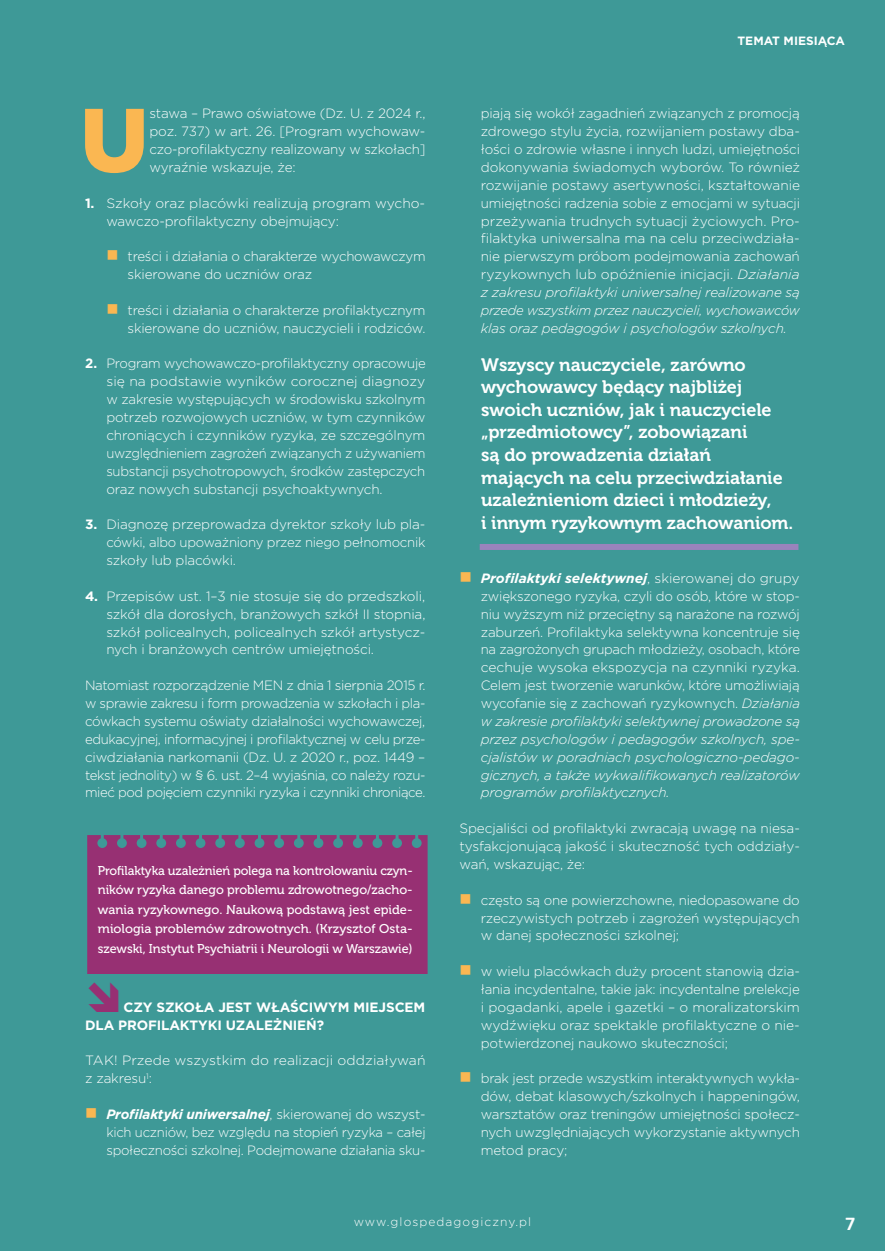
<style>
.page{position:relative;width:885px;height:1251px;background:#fff}
.page>*{position:absolute;margin:0;border:0;box-sizing:border-box;transform-origin:0 0}
.t1{font:900 90px "Gotham";color:#fab752}
.t2{font:18px/22.5px "Museo 700";color:#fff}
.t3{font:600 18px "Geogrotesque";color:#fff}
.t4{font:300 13.5px/17.9px "Gotham";letter-spacing:-.015em;color:#fff;text-align:justify}
.t5{font:700 13.5px/17.9px "Gotham";letter-spacing:-.01em;color:#fff}
.t6{font:300 13.5px/17.9px "Gotham";letter-spacing:.005em;color:#fff}
.t7{font:12.75px/19.5px "Museo 500";letter-spacing:-.005em;color:#fff;text-align:justify}
.t8{font:300 12px "Gotham";letter-spacing:.09em;color:#fff}
.t9{font:700 12px "Gotham";color:#fff}
.s1{font-weight:700}
.s2{color:#fab752}
.s3{font-weight:700;font-style:italic}
.s4{font-style:italic}
</style>
<div class="page">
<div style="left:0;top:0;width:884px;height:1250px;background:#3e9997"></div>
<div style="left:87px;top:835px;width:340px;height:139px;background:#973073"></div>
<div style="left:479px;top:544px;width:319px;height:6px;background:#9a83bc"></div>
<h1 class="t1" style="left:80px;top:78px;width:70px">U</h1>
<p class="t4" style="left:149px;top:104px;width:277px">stawa – Prawo oświatowe (Dz. U. z 2024 r., poz. 737) w art. 26. [Program wychowaw&shy;czo-profilaktyczny realizowany w szkołach] wyraźnie wskazuje, że:</p>
<p class="t4" style="left:106px;top:193px;width:320px;text-indent:-21px"><span class="s1">1.</span> Szkoły oraz placówki realizują program wycho&shy;wawczo-profilaktyczny obejmujący:</p>
<p class="t4" style="left:128px;top:247px;width:299px;text-indent:-21px"><span class="s2">■</span> treści i działania o charakterze wychowawczym skierowane do uczniów oraz</p>
<p class="t4" style="left:106px;top:301px;width:320px;text-align:right"><span class="s2">■</span> treści i działania o charakterze profilaktycznym skierowane do uczniów, nauczycieli i rodziców.</p>
<p class="t4" style="left:106px;top:354px;width:321px;text-indent:-21px"><span class="s1">2.</span> Program wychowawczo-profilaktyczny opracowuje się na podstawie wyników corocznej diagnozy w zakresie występujących w środowisku szkolnym potrzeb rozwojowych uczniów, w tym czynników chroniących i czynników ryzyka, ze szczególnym uwzględnieniem zagrożeń związanych z używaniem substancji psychotropowych, środków zastępczych oraz nowych substancji psychoaktywnych.</p>
<p class="t4" style="left:106px;top:515px;width:320px;text-indent:-21px"><span class="s1">3.</span> Diagnozę przeprowadza dyrektor szkoły lub pla&shy;cówki, albo upoważniony przez niego pełnomocnik szkoły lub placówki.</p>
<p class="t4" style="left:106px;top:586px;width:320px;text-indent:-21px"><span class="s1">4.</span> Przepisów ust. 1–3 nie stosuje się do przedszkoli, szkół dla dorosłych, branżowych szkół II stopnia, szkół policealnych, policealnych szkół artystycz&shy;nych i branżowych centrów umiejętności.</p>
<p class="t4" style="left:85px;top:676px;width:342px">Natomiast rozporządzenie MEN z dnia 1 sierpnia 2015 r. w sprawie zakresu i form prowadzenia w szkołach i pla&shy;cówkach systemu oświaty działalności wychowawczej, edukacyjnej, informacyjnej i profilaktycznej w celu prze&shy;ciwdziałania narkomanii (Dz. U. z 2020 r., poz. 1449 – tekst jednolity) w § 6. ust. 2–4 wyjaśnia, co należy rozu&shy;mieć pod pojęciem czynniki ryzyka i czynniki chroniące.</p>
<p class="t7" style="left:98px;top:860px;width:316px">Profilaktyka uzależnień polega na kontrolowaniu czyn&shy;ników ryzyka danego problemu zdrowotnego/zacho&shy;wania ryzykownego. Naukową podstawą jest epide&shy;miologia problemów zdrowotnych. (Krzysztof Osta&shy;szewski, Instytut Psychiatrii i Neurologii w Warszawie)</p>
<p class="t5" style="left:85px;top:997px;width:342px;text-indent:38px">CZY SZKOŁA JEST WŁAŚCIWYM MIEJSCEM<br>DLA PROFILAKTYKI UZALEŻNIEŃ?</p>
<p class="t6" style="left:85px;top:1051px;width:342px">TAK! Przede wszystkim do realizacji oddziaływań z zakresu<sup>1</sup>:</p>
<p class="t4" style="left:106px;top:1104px;width:321px;text-indent:-21px"><span class="s2">■</span> <span class="s3">Profilaktyki uniwersalnej</span>, skierowanej do wszyst&shy;kich uczniów, bez względu na stopień ryzyka – całej społeczności szkolnej. Podejmowane działania sku-</p>
<p class="t9" style="left:737px;top:32px;width:109px">TEMAT MIESIĄCA</p>
<p class="t4" style="left:480px;top:104px;width:321px">piają się wokół zagadnień związanych z promocją zdrowego stylu życia, rozwijaniem postawy dba&shy;łości o zdrowie własne i innych ludzi, umiejętności dokonywania świadomych wyborów. To również rozwijanie postawy asertywności, kształtowanie umiejętności radzenia sobie z emocjami w sytuacji przeżywania trudnych sytuacji życiowych. Pro&shy;filaktyka uniwersalna ma na celu przeciwdziała&shy;nie pierwszym próbom podejmowania zachowań ryzykownych lub opóźnienie inicjacji. <span class="s4">Działania z zakresu profilaktyki uniwersalnej realizowane są przede wszystkim przez nauczycieli, wychowawców klas oraz pedagogów i psychologów szkolnych.</span></p>
<p class="t2" style="left:481px;top:353px;width:314px">Wszyscy nauczyciele, zarówno wychowawcy będący najbliżej swoich uczniów, jak i nauczyciele „przedmiotowcy”, zobowiązani<br>są do prowadzenia działań mających na celu przeciwdziałanie uzależnieniom dzieci i młodzieży,<br>i innym ryzykownym zachowaniom.</p>
<p class="t4" style="left:480px;top:568px;width:321px;text-indent:-21px"><span class="s2">■</span> <span class="s3">Profilaktyki selektywnej</span>, skierowanej do grupy zwiększonego ryzyka, czyli do osób, które w stop&shy;niu wyższym niż przeciętny są narażone na rozwój zaburzeń. Profilaktyka selektywna koncentruje się na zagrożonych grupach młodzieży, osobach, które cechuje wysoka ekspozycja na czynniki ryzyka.<br>Celem jest tworzenie warunków, które umożliwiają wycofanie się z zachowań ryzykownych. <span class="s4">Działania w zakresie profilaktyki selektywnej prowadzone są przez psychologów i pedagogów szkolnych, spe&shy;cjalistów w poradniach psychologiczno-pedago&shy;gicznych, a także wykwalifikowanych realizatorów programów profilaktycznych.</span></p>
<p class="t4" style="left:459px;top:818px;width:342px">Specjaliści od profilaktyki zwracają uwagę na niesa&shy;tysfakcjonującą jakość i skuteczność tych oddziały&shy;wań, wskazując, że:</p>
<p class="t4" style="left:480px;top:890px;width:320px;text-indent:-21px"><span class="s2">■</span> często są one powierzchowne, niedopasowane do rzeczywistych potrzeb i zagrożeń występujących w danej społeczności szkolnej;</p>
<p class="t4" style="left:480px;top:961px;width:320px;text-indent:-21px"><span class="s2">■</span> w wielu placówkach duży procent stanowią dzia&shy;łania incydentalne, takie jak: incydentalne prelekcje i pogadanki, apele i gazetki – o moralizatorskim wydźwięku oraz spektakle profilaktyczne o nie&shy;potwierdzonej naukowo skuteczności;</p>
<p class="t4" style="left:480px;top:1068px;width:321px;text-indent:-21px"><span class="s2">■</span> brak jest przede wszystkim interaktywnych wykła&shy;dów, debat klasowych/szkolnych i happeningów, warsztatów oraz treningów umiejętności społecz&shy;nych uwzględniających wykorzystanie aktywnych metod pracy;</p>
<p class="t8" style="left:353px;top:1213px;width:179px">www.glospedagogiczny.pl</p>
<h2 class="t3" style="left:845px;top:1212px;width:12px">7</h2>
</div>
